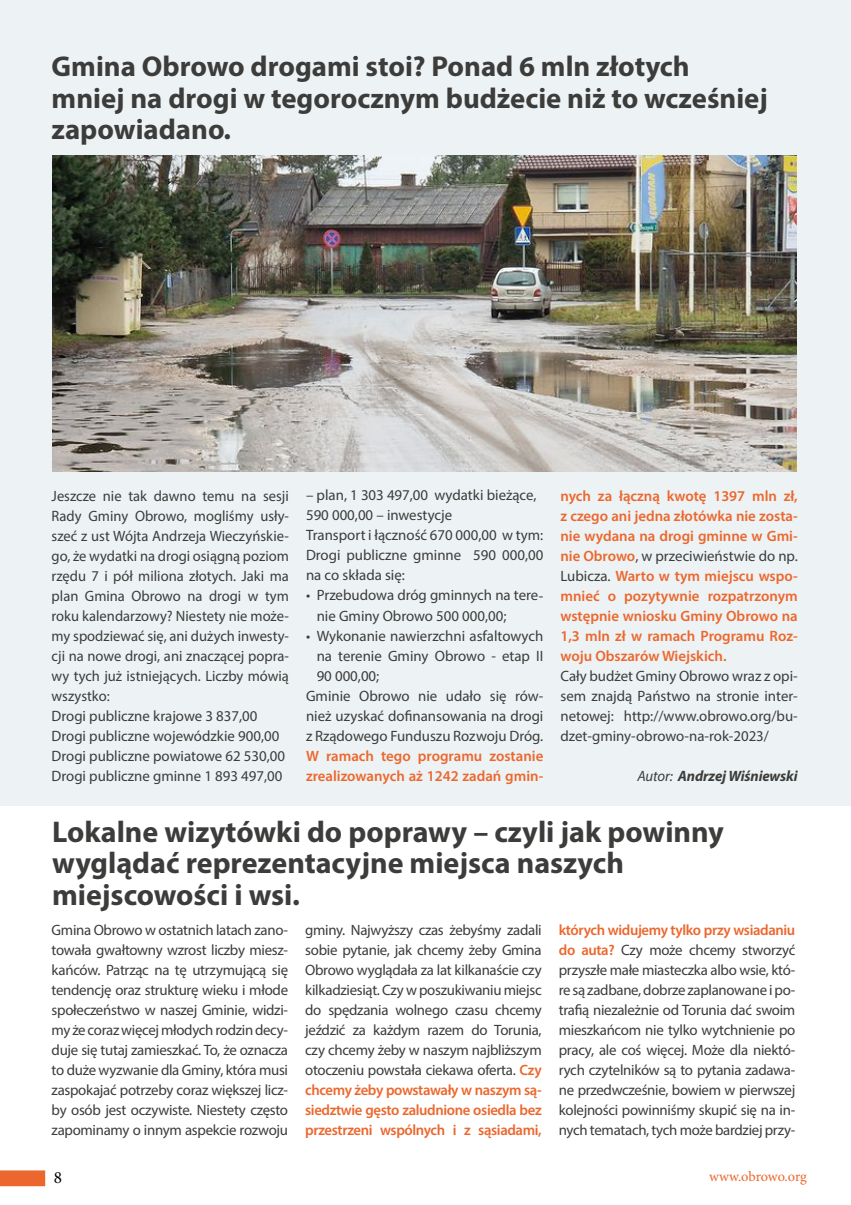
<style>
.page{position:relative;width:851px;height:1205px;background:#fff}
.page>*{position:absolute;margin:0;border:0;box-sizing:border-box;transform-origin:0 0}
.t1{font:700 30px/31.2px "Myriad Pro";color:#3c3c3b}
.t2{font:700 28.75px/31.2px "Myriad Pro";color:#3c3c3b}
.t3{font:17.25px "Minion Pro";color:#000}
.t4{font:15px/20px "Myriad Pro";color:#3c3c3b;text-align:justify}
.t5{font:600 15px/20px "Myriad Pro";color:#ec672e}
.t6{font:italic 700 15px "Myriad Pro";letter-spacing:-.01em;color:#3c3c3b}
.t7{font:14.38px "Minion Pro";letter-spacing:-.01em;color:#ec672e}
.s1{font-weight:400;color:#3c3c3b}
.s2{font-weight:400}
.s3{font-weight:600;color:#ec672e}
</style>
<div class="page">
<div style="left:0;top:0;width:850px;height:806px;background:#edf3f4"></div>
<img style="left:53px;top:156px;width:743px;height:315px">
<div style="left:0;top:1170px;width:45px;height:16px;background:#ec672e"></div>
<h2 class="t2" style="left:52px;top:50px;width:717px">Gmina Obrowo drogami stoi? Ponad 6 mln złotych mniej na drogi w tegorocznym budżecie niż to wcześniej zapowiadano.</h2>
<p class="t4" style="left:52px;top:485px;width:239px;text-align:left">Jeszcze nie tak dawno temu na sesji Rady Gminy Obrowo, mogliśmy usły&shy;szeć z ust Wójta Andrzeja Wieczyńskie&shy;go, że wydatki na drogi osiągną poziom rzędu 7 i pół miliona złotych. Jaki ma plan Gmina Obrowo na drogi w tym roku kalendarzowy? Niestety nie może&shy;my spodziewać się, ani dużych inwesty&shy;cji na nowe drogi, ani znaczącej popra&shy;wy tych już istniejących. Liczby mówią wszystko:<br>Drogi publiczne krajowe 3 837,00<br>Drogi publiczne wojewódzkie 900,00<br>Drogi publiczne powiatowe 62 530,00<br>Drogi publiczne gminne 1 893 497,00</p>
<p class="t4" style="left:306px;top:485px;width:239px;text-align:left">– plan, 1 303 497,00 wydatki bieżące,<br>590 000,00 – inwestycje<br>Transport i łączność 670 000,00 w tym:<br>Drogi publiczne gminne 590 000,00 na co składa się:</p>
<p class="t4" style="left:316px;top:585px;width:228px;text-indent:-11px">• Przebudowa dróg gminnych na tere&shy;nie Gminy Obrowo 500 000,00;</p>
<p class="t4" style="left:306px;top:625px;width:239px">• Wykonanie nawierzchni asfaltowych</p>
<p class="t4" style="left:316px;top:645px;width:228px">na terenie Gminy Obrowo - etap II</p>
<p class="t4" style="left:316px;top:665px;width:64px">90 000,00;</p>
<p class="t4" style="left:306px;top:685px;width:239px">Gminie Obrowo nie udało się rów-</p>
<p class="t4" style="left:306px;top:705px;width:239px">nież uzyskać dofinansowania na drogi</p>
<p class="t4" style="left:306px;top:725px;width:239px">z Rządowego Funduszu Rozwoju Dróg.</p>
<p class="t5" style="left:306px;top:745px;width:239px">W ramach tego programu zostanie zrealizowanych aż 1242 zadań gmin-</p>
<p class="t5" style="left:560px;top:485px;width:239px;text-align:justify">nych za łączną kwotę 1397 mln zł, z czego ani jedna złotówka nie zosta&shy;nie wydana na drogi gminne w Gmi&shy;nie Obrowo<span class="s1">, w przeciwieństwie do np.<br>Lubicza.</span> Warto w tym miejscu wspo&shy;mnieć o pozytywnie rozpatrzonym wstępnie wniosku Gminy Obrowo na 1,3 mln zł w ramach Programu Roz&shy;woju Obszarów Wiejskich.</p>
<p class="t4" style="left:560px;top:665px;width:239px">Cały budżet Gminy Obrowo wraz z opi&shy;sem znajdą Państwo na stronie inter&shy;netowej: http://www.obrowo.org/bu&shy;dzet-gminy-obrowo-na-rok-2023/</p>
<p class="t6" style="left:637px;top:766px;width:162px"><span class="s2">Autor:</span> Andrzej Wiśniewski</p>
<h1 class="t1" style="left:52px;top:815px;width:673px">Lokalne wizytówki do poprawy – czyli jak powinny wyglądać reprezentacyjne miejsca naszych miejscowości i wsi.</h1>
<p class="t4" style="left:52px;top:920px;width:238px">Gmina Obrowo w ostatnich latach zano&shy;towała gwałtowny wzrost liczby miesz&shy;kańców. Patrząc na tę utrzymującą się tendencję oraz strukturę wieku i młode społeczeństwo w naszej Gminie, widzi&shy;my że coraz więcej młodych rodzin decy&shy;duje się tutaj zamieszkać. To, że oznacza to duże wyzwanie dla Gminy, która musi zaspokajać potrzeby coraz większej licz&shy;by osób jest oczywiste. Niestety często zapominamy o innym aspekcie rozwoju</p>
<p class="t4" style="left:305px;top:920px;width:238px">gminy. Najwyższy czas żebyśmy zadali sobie pytanie, jak chcemy żeby Gmina Obrowo wyglądała za lat kilkanaście czy kilkadziesiąt. Czy w poszukiwaniu miejsc do spędzania wolnego czasu chcemy jeździć za każdym razem do Torunia, czy chcemy żeby w naszym najbliższym otoczeniu powstała ciekawa oferta. <span class="s3">Czy chcemy żeby powstawały w naszym są&shy;siedztwie gęsto zaludnione osiedla bez przestrzeni wspólnych i z sąsiadami,</span></p>
<p class="t4" style="left:558px;top:920px;width:238px"><span class="s3">których widujemy tylko przy wsiadaniu do auta?</span> Czy może chcemy stworzyć przyszłe małe miasteczka albo wsie, któ&shy;re są zadbane, dobrze zaplanowane i po&shy;trafią niezależnie od Torunia dać swoim mieszkańcom nie tylko wytchnienie po pracy, ale coś więcej. Może dla niektó&shy;rych czytelników są to pytania zadawa&shy;ne przedwcześnie, bowiem w pierwszej kolejności powinniśmy skupić się na in&shy;nych tematach, tych może bardziej przy-</p>
<p class="t3" style="left:54px;top:1166px;width:10px">8</p>
<p class="t7" style="left:709px;top:1166px;width:99px">www.obrowo.org</p>
</div>
